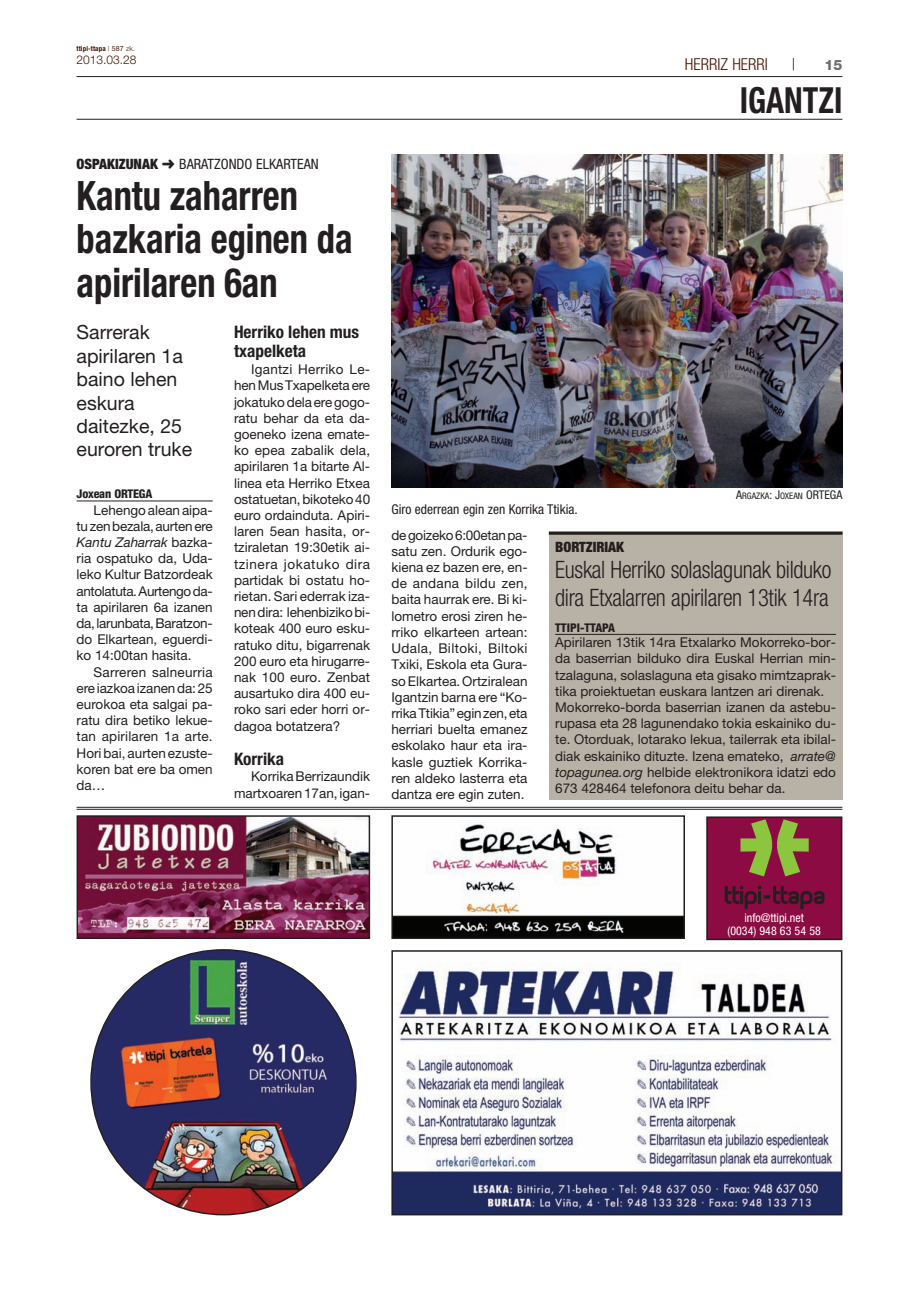
<style>
.page{position:relative;width:919px;height:1292px;background:#fff}
.page>*{position:absolute;margin:0;border:0;box-sizing:border-box;transform-origin:0 0}
.t1{font:700 condensed 40.5px/43.5px "Helvetica Neue";color:#231f20;scale:.9 1}
.t2{font:700 condensed 36px "Helvetica Neue";color:#231f20;scale:.9 1}
.t3{font:300 condensed 24px/28.8px "Helvetica Neue";letter-spacing:-.015em;color:#231f20;scale:.94 1}
.t4{font:19.5px/23.4px "Helvetica Neue";color:#231f20}
.t5{font:700 condensed 17.25px/19.5px "Helvetica Neue";color:#231f20}
.t6{font:300 condensed 16.5px "Helvetica Neue";color:#471400}
.t7{font:300 16.5px "Helvetica Neue";color:#231f20}
.t8{font:condensed 14.25px "Helvetica Neue";color:#231f20}
.t9{font:900 condensed 14.25px "Helvetica Neue";color:#231f20}
.t10{font:800 14.25px "Helvetica Neue";color:#6c6d70}
.t11{font:13.5px/16.2px "Helvetica Neue";color:#231f20;text-align:justify}
.t12{font:condensed 13.5px "Helvetica Neue";color:#231f20}
.t13{font:condensed 12px/13.5px "Helvetica Neue";color:#fff;text-align:center}
.t14{font:800 condensed 12px "Helvetica Neue";letter-spacing:-.015em;color:#231f20}
.t15{font:300 12px "Helvetica Neue";color:#471400}
.t16{font:condensed 9px "Helvetica Neue";color:#231f20}
.t17{font:700 condensed 7.05px "Helvetica Neue";letter-spacing:.015em;color:#471400}
.s1{font-weight:300;font-stretch:normal}
.s2{font-weight:400;font-stretch:normal}
.s3{font-weight:900}
.s4{font-style:italic}
.s5{font-size:12px}
</style>
<div class="page">
<hr style="left:77px;top:76px;width:765px;height:1px;background:#231f20">
<hr style="left:77px;top:119px;width:765px;height:1px;background:#231f20">
<hr style="left:77px;top:806px;width:765px;height:1px;background:#231f20">
<hr style="left:77px;top:808px;width:765px;height:1px;background:#231f20">
<hr style="left:77px;top:500px;width:136px;height:1px;background:#231f20">
<img style="left:392px;top:155px;width:450px;height:332px">
<img style="left:394px;top:966px;width:445px;height:246px">
<div style="left:391px;top:950px;width:451px;height:265px;border:2px solid #231f20"></div>
<img style="left:79px;top:817px;width:289px;height:120px">
<div style="left:77px;top:815px;width:293px;height:124px;border:1px solid #231f20"></div>
<img style="left:394px;top:823px;width:288px;height:113px">
<div style="left:391px;top:815px;width:294px;height:124px;border:2px solid #231f20"></div>
<img style="left:90px;top:949px;width:266px;height:266px">
<div style="left:549px;top:531px;width:293px;height:268px;background:#b8b1a6"></div>
<hr style="left:555px;top:634px;width:281px;height:1px;background:#231f20">
<hr style="left:549px;top:531px;width:293px;height:3px;background:#231f20">
<div style="left:707px;top:817px;width:134px;height:122px;background:#8c0b42"></div>
<svg style="left:740px;top:819px;width:68px;height:57px"></svg>
<svg style="left:724px;top:885px;width:100px;height:24px"></svg>
<div style="left:706px;top:816px;width:136px;height:124px;border:2px solid #231f20"></div>
<p class="t17" style="left:77px;top:46px;width:60px">ttipi-ttapa <span class="s1">|</span> <span class="s2">587</span> <span class="s1">zk.</span></p>
<p class="t15" style="left:77px;top:55px;width:62px">2013.03.28</p>
<p class="t8" style="left:77px;top:159px;width:244px"><span class="s3">OSPAKIZUNAK</span> ➜ BARATZONDO ELKARTEAN</p>
<h1 class="t1" style="left:77px;top:177px;width:308px">Kantu zaharren bazkaria eginen da apirilaren 6an</h1>
<h3 class="t4" style="left:77px;top:322px;width:117px">Sarrerak apirilaren 1a baino lehen eskura daitezke, 25 euroren truke</h3>
<p class="t14" style="left:77px;top:489px;width:77px">Joxean ORTEGA</p>
<p class="t11" style="left:77px;top:503px;width:138px;text-indent:17px">Lehengoaleanaipa&shy;tuzenbezala,aurtenere <span class="s4">Kantu Zaharrak</span> bazka&shy;ria ospatuko da, Uda&shy;leko Kultur Batzordeak antolatuta.Aurtengoda&shy;ta apirilaren 6a izanen da,larunbata,Baratzon&shy;do Elkartean, eguerdi&shy;ko 14:00tan hasita.</p>
<p class="t11" style="left:77px;top:665px;width:138px;text-indent:17px">Sarreren salneurria ereiazkoaizanenda:25 eurokoa eta salgai pa&shy;ratu dira betiko lekue&shy;tan apirilaren 1a arte.<br>Hori bai, aurten ezuste&shy;koren bat ere ba omen da…</p>
<p class="t5" style="left:234px;top:323px;width:127px">Herriko lehen mus txapelketa</p>
<p class="t11" style="left:234px;top:362px;width:138px;text-indent:17px">Igantzi Herriko Le&shy;henMusTxapelketaere jokatukodelaeregogo&shy;ratu behar da eta da&shy;goeneko izena emate&shy;ko epea zabalik dela, apirilaren 1a bitarte Al&shy;linea eta Herriko Etxea ostatuetan,bikoteko40 euro ordainduta. Apiri&shy;laren 5ean hasita, or&shy;tziraletan 19:30etik ai&shy;tzinera jokatuko dira partidak bi ostatu ho&shy;rietan. Sari ederrak iza&shy;nendira: lehenbizikobi&shy;koteak 400 euro esku&shy;ratuko ditu, bigarrenak 200 euro eta hirugarre&shy;nak 100 euro. Zenbat ausartuko dira 400 eu&shy;roko sari eder horri or&shy;dagoa botatzera?</p>
<p class="t5" style="left:234px;top:750px;width:52px">Korrika</p>
<p class="t11" style="left:234px;top:769px;width:138px;text-align:right">KorrikaBerrizaundik martxoaren17an,igan-</p>
<p class="t6" style="left:685px;top:58px;width:84px">HERRIZ HERRI</p>
<p class="t7" style="left:791px;top:58px;width:5px">|</p>
<p class="t10" style="left:824px;top:60px;width:19px">15</p>
<h2 class="t2" style="left:739px;top:87px;width:115px">IGANTZI</h2>
<p class="t16" style="left:736px;top:492px;width:108px"><span class="s5">A</span>RGAZKA<span class="s5">: J</span>OXEAN <span class="s5">ORTEGA</span></p>
<p class="t12" style="left:391px;top:504px;width:188px">Giro ederrean egin zen Korrika Ttikia.</p>
<p class="t9" style="left:555px;top:538px;width:70px">BORTZIRIAK</p>
<h3 class="t3" style="left:555px;top:556px;width:295px">Euskal Herriko solaslagunak bilduko dira Etxalarren apirilaren 13tik 14ra</h3>
<p class="t14" style="left:555px;top:623px;width:61px">TTIPI-TTAPA</p>
<p class="t11" style="left:555px;top:635px;width:282px;text-align:left">Apirilaren 13tik 14ra Etxalarko Mokorreko-bor&shy;da baserrian bilduko dira Euskal Herrian min&shy;tzalaguna, solaslaguna eta gisako mimtzaprak&shy;tika proiektuetan euskara lantzen ari direnak.<br>Mokorreko-borda baserrian izanen da astebu&shy;rupasa eta 28 lagunendako tokia eskainiko du&shy;te. Otorduak, lotarako lekua, tailerrak eta ibilal&shy;diak eskainiko dituzte. Izena emateko, <span class="s4">arrate@ topagunea.org</span> helbide elektronikora idatzi edo 673 428464 telefonora deitu behar da.</p>
<p class="t11" style="left:391px;top:528px;width:138px">degoizeko6:00etanpa&shy;satu zen. Ordurik ego&shy;kiena ez bazen ere, en&shy;de andana bildu zen, baita haurrak ere. Bi ki&shy;lometro erosi ziren he&shy;rriko elkarteen artean:<br>Udala, Biltoki, Biltoki Txiki, Eskola eta Gura&shy;so Elkartea. Ortziralean Igantzin barna ere “Ko&shy;rrikaTtikia”eginzen,eta herriari buelta emanez eskolako haur eta ira&shy;kasle guztiek Korrika&shy;ren aldeko lasterra eta dantza ere egin zuten.</p>
<p class="t13" style="left:727px;top:911px;width:95px">info@ttipi.net<br>(0034) 948 63 54 58</p>
</div>
